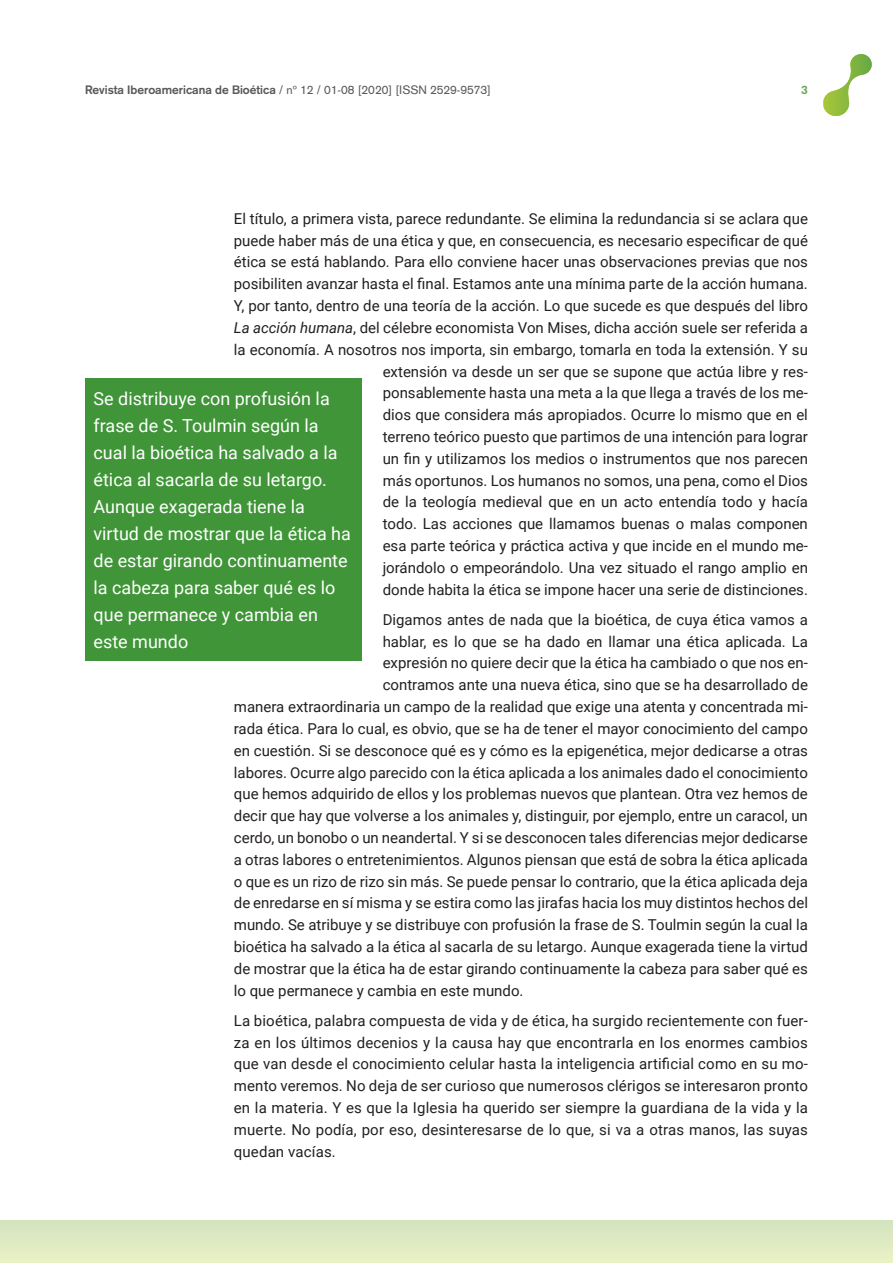
<style>
.page{position:relative;width:893px;height:1263px;background:#fff}
.page>*{position:absolute;margin:0;border:0;box-sizing:border-box;transform-origin:0 0}
.Texto_entresacado{font:18px/27px "Roboto";color:#fff}
.t1{font:15px/21.8px "Roboto";color:#231f20;text-align:right}
.t2{font:12px "Akzidenz Grotesk";color:#57585a}
.t3{font:700 12px "Akzidenz Grotesk";color:#66a554}
.s1{font-weight:700}
.s2{font-style:italic}
</style>
<div class="page">
<div style="left:0;top:1220px;width:893px;height:43px;background:#deeac2"></div>
<svg style="left:823px;top:54px;width:49px;height:62px"></svg>
<div style="left:85px;top:378px;width:276px;height:282px;background:#3f9537"></div>
<p class="t2" style="left:85px;top:83px;width:407px"><span class="s1">Revista Iberoamericana de Bioética</span> / nº 12 / 01-08 [2020] [ISSN 2529-9573]</p>
<p class="t3" style="left:801px;top:83px;width:8px">3</p>
<p class="t1" style="left:234px;top:207px;width:576px">El título, a primera vista, parece redundante. Se elimina la redundancia si se aclara que puede haber más de una ética y que, en consecuencia, es necesario especificar de qué ética se está hablando. Para ello conviene hacer unas observaciones previas que nos posibiliten avanzar hasta el final. Estamos ante una mínima parte de la acción humana.<br>Y, por tanto, dentro de una teoría de la acción. Lo que sucede es que después del libro <span class="s2">La acción humana</span>, del célebre economista Von Mises, dicha acción suele ser referida a la economía. A nosotros nos importa, sin embargo, tomarla en toda la extensión. Y su extensión va desde un ser que se supone que actúa libre y res-<br>ponsablemente hasta una meta a la que llega a través de los me-<br>dios que considera más apropiados. Ocurre lo mismo que en el<br>terreno teórico puesto que partimos de una intención para lograr<br>un fin y utilizamos los medios o instrumentos que nos parecen<br>más oportunos. Los humanos no somos, una pena, como el Dios<br>de la teología medieval que en un acto entendía todo y hacía<br>todo. Las acciones que llamamos buenas o malas componen<br>esa parte teórica y práctica activa y que incide en el mundo me-<br>jorándolo o empeorándolo. Una vez situado el rango amplio en<br>donde habita la ética se impone hacer una serie de distinciones.</p>
<p class="t1" style="left:383px;top:608px;width:427px">Digamos antes de nada que la bioética, de cuya ética vamos a</p>
<p class="t1" style="left:383px;top:630px;width:427px">hablar, es lo que se ha dado en llamar una ética aplicada. La</p>
<p class="t1" style="left:383px;top:652px;width:427px">expresión no quiere decir que la ética ha cambiado o que nos en-</p>
<p class="t1" style="left:383px;top:673px;width:427px">contramos ante una nueva ética, sino que se ha desarrollado de</p>
<p class="t1" style="left:234px;top:695px;width:576px">manera extraordinaria un campo de la realidad que exige una atenta y concentrada mi-</p>
<p class="t1" style="left:234px;top:717px;width:576px">rada ética. Para lo cual, es obvio, que se ha de tener el mayor conocimiento del campo</p>
<p class="t1" style="left:234px;top:739px;width:576px">en cuestión. Si se desconoce qué es y cómo es la epigenética, mejor dedicarse a otras</p>
<p class="t1" style="left:234px;top:761px;width:576px">labores. Ocurre algo parecido con la ética aplicada a los animales dado el conocimiento</p>
<p class="t1" style="left:234px;top:782px;width:576px">que hemos adquirido de ellos y los problemas nuevos que plantean. Otra vez hemos de</p>
<p class="t1" style="left:234px;top:804px;width:576px">decir que hay que volverse a los animales y, distinguir, por ejemplo, entre un caracol, un</p>
<p class="t1" style="left:234px;top:826px;width:576px">cerdo, un bonobo o un neandertal. Y si se desconocen tales diferencias mejor dedicarse</p>
<p class="t1" style="left:234px;top:848px;width:576px">a otras labores o entretenimientos. Algunos piensan que está de sobra la ética aplicada</p>
<p class="t1" style="left:234px;top:870px;width:576px">o que es un rizo de rizo sin más. Se puede pensar lo contrario, que la ética aplicada deja</p>
<p class="t1" style="left:234px;top:891px;width:576px">de enredarse en sí misma y se estira como las jirafas hacia los muy distintos hechos del</p>
<p class="t1" style="left:234px;top:913px;width:576px">mundo. Se atribuye y se distribuye con profusión la frase de S. Toulmin según la cual la</p>
<p class="t1" style="left:234px;top:935px;width:576px">bioética ha salvado a la ética al sacarla de su letargo. Aunque exagerada tiene la virtud</p>
<p class="t1" style="left:234px;top:957px;width:576px">de mostrar que la ética ha de estar girando continuamente la cabeza para saber qué es</p>
<p class="t1" style="left:234px;top:979px;width:291px">lo que permanece y cambia en este mundo.</p>
<p class="t1" style="left:234px;top:1009px;width:576px;text-align:justify">La bioética, palabra compuesta de vida y de ética, ha surgido recientemente con fuer&shy;za en los últimos decenios y la causa hay que encontrarla en los enormes cambios que van desde el conocimiento celular hasta la inteligencia artificial como en su mo&shy;mento veremos. No deja de ser curioso que numerosos clérigos se interesaron pronto en la materia. Y es que la Iglesia ha querido ser siempre la guardiana de la vida y la muerte. No podía, por eso, desinteresarse de lo que, si va a otras manos, las suyas quedan vacías.</p>
<p class="Texto_entresacado" style="left:94px;top:384px;width:259px">Se distribuye con profusión la frase de S. Toulmin según la cual la bioética ha salvado a la ética al sacarla de su letargo.<br>Aunque exagerada tiene la virtud de mostrar que la ética ha de estar girando continuamente la cabeza para saber qué es lo que permanece y cambia en este mundo</p>
</div>
